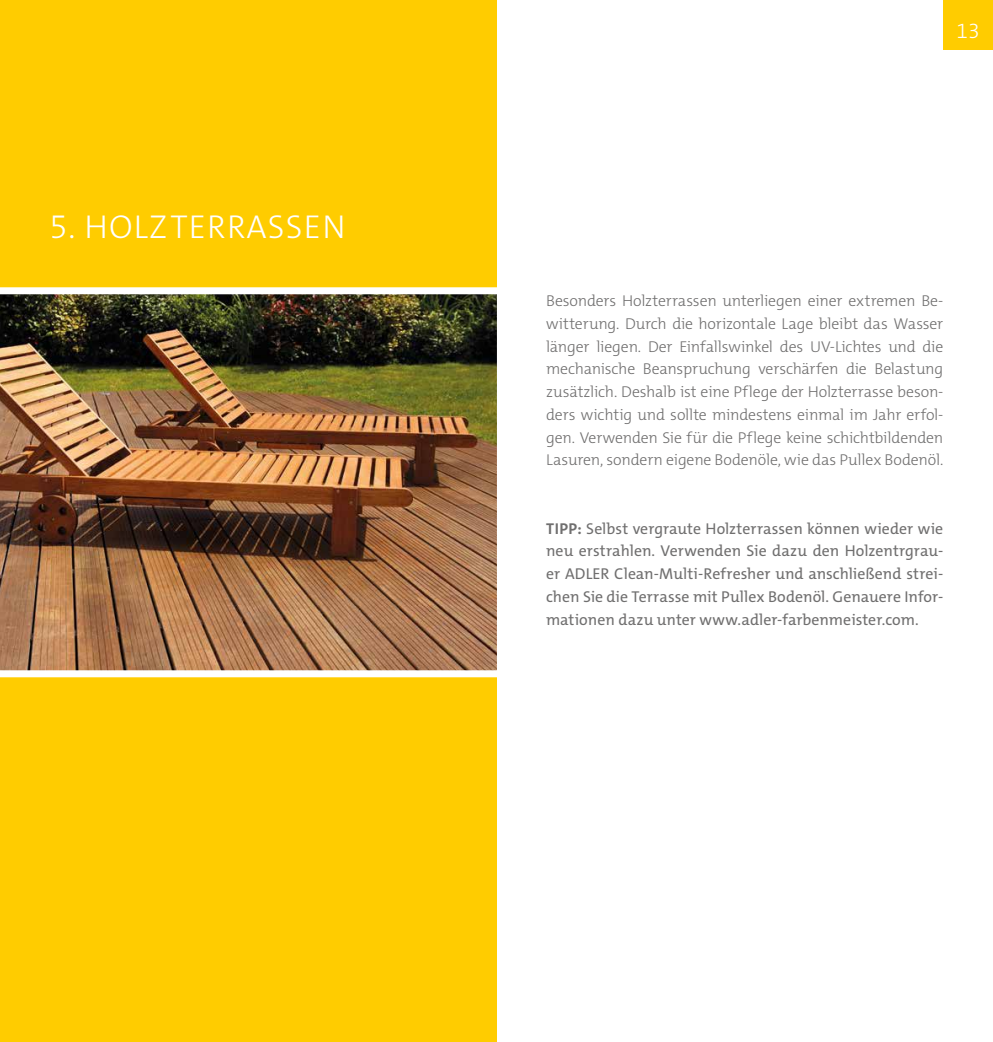
<style>
.page{position:relative;width:993px;height:1042px;background:#fff}
.page>*{position:absolute;margin:0;border:0;box-sizing:border-box;transform-origin:0 0}
.t1{font:300 33.25px "The Mix C4 s";letter-spacing:.04em;color:#fff}
.t2{font:300 21px "The Mix C4 s";color:#fff}
.t3{font:300 15.75px/22.8px "The Mix C4 s";letter-spacing:-.01em;color:#706f6f;text-align:justify}
.t4{font:15.75px/22.8px "The Mix C4 s";color:#706f6f;text-align:justify}
.s1{font-weight:700}
</style>
<div class="page">
<div style="left:943px;top:0;width:49px;height:50px;background:#fc0"></div>
<div style="left:0;top:0;width:496px;height:1042px;background:#fc0"></div>
<img style="left:0;top:287px;width:497px;height:390px">
<h1 class="t1" style="left:50px;top:205px;width:297px">5. HOLZTERRASSEN</h1>
<h2 class="t2" style="left:956px;top:18px;width:25px">13</h2>
<p class="t3" style="left:546px;top:289px;width:398px">Besonders Holzterrassen unterliegen einer extremen Be&shy;witterung. Durch die horizontale Lage bleibt das Wasser länger liegen. Der Einfallswinkel des UV-Lichtes und die mechanische Beanspruchung verschärfen die Belastung zusätzlich. Deshalb ist eine Pflege der Holzterrasse beson&shy;ders wichtig und sollte mindestens einmal im Jahr erfol&shy;gen. Verwenden Sie für die Pflege keine schichtbildenden Lasuren, sondern eigene Bodenöle, wie das Pullex Bodenöl.</p>
<p class="t4" style="left:546px;top:517px;width:398px"><span class="s1">TIPP:</span> Selbst vergraute Holzterrassen können wieder wie neu erstrahlen. Verwenden Sie dazu den Holzentrgrau&shy;er ADLER Clean-Multi-Refresher und anschließend strei&shy;chen Sie die Terrasse mit Pullex Bodenöl. Genauere Infor&shy;mationen dazu unter www.adler-farbenmeister.com.</p>
</div>
